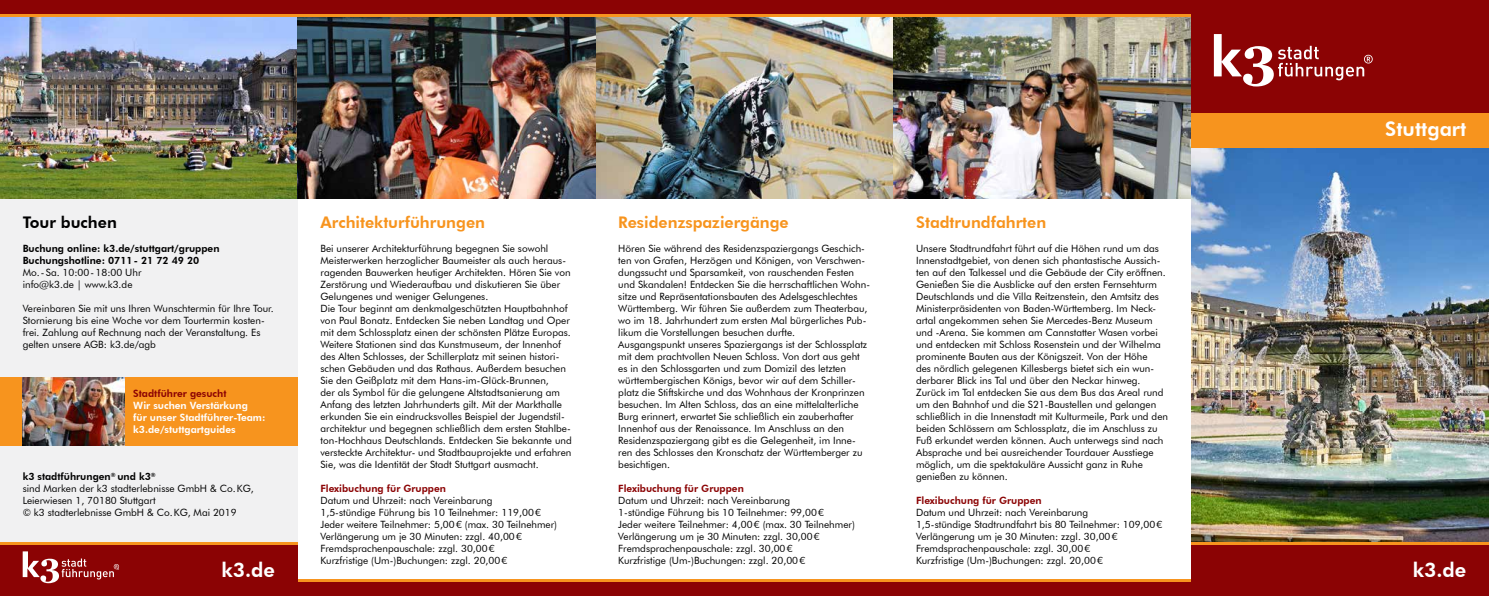
<style>
.page{position:relative;width:1489px;height:596px;background:#fff}
.page>*{position:absolute;margin:0;border:0;box-sizing:border-box;transform-origin:0 0}
.t1{font:800 20px "Futura BT";color:#fff}
.t2{font:800 16px "Futura BT";color:#f7941e}
.t3{font:800 16px "Futura BT";color:#000}
.t4{font:10px/12px "Futura BT";color:#000}
.t5{font:800 10px "Futura BT";color:#8b0304}
.t6{font:800 10px/12px "Futura BT";color:#fff}
.t7{font:800 10px/12px "Futura BT";color:#000}
.s1{font-weight:800}
</style>
<div class="page">
<div style="left:0;top:0;width:1488px;height:595px;background:#8b0304"></div>
<div style="left:0;top:17px;width:1191px;height:561px;background:#fff"></div>
<hr style="left:0;top:578px;width:1488px;height:3px;background:#f7941e">
<hr style="left:0;top:14px;width:1488px;height:3px;background:#f7941e">
<div style="left:0;top:198px;width:298px;height:380px;background:#f1f1f2"></div>
<div style="left:0;top:377px;width:298px;height:68px;background:#f7941e"></div>
<img style="left:23px;top:377px;width:102px;height:68px">
<div style="left:0;top:544px;width:298px;height:51px;background:#8b0304"></div>
<svg style="left:23px;top:551px;width:96px;height:32px"></svg>
<hr style="left:0;top:541px;width:298px;height:3px;background:#f7941e">
<img style="left:0;top:17px;width:1191px;height:181px">
<div style="left:1191px;top:0;width:297px;height:595px;background:#8b0304"></div>
<img style="left:1191px;top:147px;width:297px;height:394px">
<hr style="left:1191px;top:541px;width:297px;height:3px;background:#f7941e">
<div style="left:1191px;top:113px;width:297px;height:34px;background:#f7941e"></div>
<svg style="left:1213px;top:34px;width:159px;height:52px"></svg>
<h2 class="t3" style="left:23px;top:212px;width:96px">Tour buchen</h2>
<p class="t7" style="left:23px;top:242px;width:198px">Buchung online: k3.de/stuttgart/gruppen<br>Buchungshotline: 0711- 21 72 49 20</p>
<p class="t4" style="left:23px;top:266px;width:120px">Mo.-Sa. 10:00-18:00 Uhr info@k3.de | www.k3.de</p>
<p class="t4" style="left:23px;top:302px;width:252px">Vereinbaren Sie mit uns Ihren Wunschtermin für Ihre Tour.<br>Stornierung bis eine Woche vor dem Tourtermin kosten&shy;frei. Zahlung auf Rechnung nach der Veranstaltung. Es gelten unsere AGB: k3.de/agb</p>
<p class="t5" style="left:133px;top:387px;width:95px">Stadtführer gesucht</p>
<p class="t6" style="left:133px;top:399px;width:134px">Wir suchen Verstärkung<br>für unser Stadtführer-Team: k3.de/stuttgartguides</p>
<p class="t4" style="left:23px;top:470px;width:232px"><span class="s1">k3 stadtführungen</span><sup>®</sup> <span class="s1">und k3</span><sup>®<br></sup>sind Marken der k3 stadterlebnisse GmbH &amp; Co.KG, Leierwiesen 1, 70180 Stuttgart<br>© k3 stadterlebnisse GmbH &amp; Co.KG, Mai 2019</p>
<h1 class="t1" style="left:221px;top:557px;width:55px">k3.de</h1>
<h2 class="t2" style="left:320px;top:212px;width:166px">Architekturführungen</h2>
<p class="t4" style="left:320px;top:242px;width:253px">Bei unserer Architekturführung begegnen Sie sowohl Meisterwerken herzoglicher Baumeister als auch heraus&shy;ragenden Bauwerken heutiger Architekten. Hören Sie von Zerstörung und Wiederaufbau und diskutieren Sie über Gelungenes und weniger Gelungenes.<br>Die Tour beginnt am denkmalgeschützten Hauptbahnhof von Paul Bonatz. Entdecken Sie neben Landtag und Oper mit dem Schlossplatz einen der schönsten Plätze Europas.<br>Weitere Stationen sind das Kunstmuseum, der Innenhof des Alten Schlosses, der Schillerplatz mit seinen histori&shy;schen Gebäuden und das Rathaus. Außerdem besuchen Sie den Geißplatz mit dem Hans-im-Glück-Brunnen,<br>der als Symbol für die gelungene Altstadtsanierung am Anfang des letzten Jahrhunderts gilt. Mit der Markthalle erkunden Sie ein eindrucksvolles Beispiel der Jugendstil&shy;architektur und begegnen schließlich dem ersten Stahlbe&shy;ton-Hochhaus Deutschlands. Entdecken Sie bekannte und versteckte Architektur- und Stadtbauprojekte und erfahren Sie, was die Identität der Stadt Stuttgart ausmacht.</p>
<p class="t5" style="left:320px;top:482px;width:127px">Flexibuchung für Gruppen</p>
<p class="t4" style="left:320px;top:494px;width:238px">Datum und Uhrzeit: nach Vereinbarung<br>1,5-stündige Führung bis 10 Teilnehmer: 119,00€ Jeder weitere Teilnehmer: 5,00€ (max. 30 Teilnehmer)<br>Verlängerung um je 30 Minuten: zzgl. 40,00€ Fremdsprachenpauschale: zzgl. 30,00€<br>Kurzfristige (Um-)Buchungen: zzgl. 20,00€</p>
<h2 class="t2" style="left:618px;top:212px;width:172px">Residenzspaziergänge</h2>
<p class="t4" style="left:618px;top:242px;width:253px">Hören Sie während des Residenzspaziergangs Geschich&shy;ten von Grafen, Herzögen und Königen, von Verschwen&shy;dungssucht und Sparsamkeit, von rauschenden Festen und Skandalen! Entdecken Sie die herrschaftlichen Wohn&shy;sitze und Repräsentationsbauten des Adelsgeschlechtes Württemberg. Wir führen Sie außerdem zum Theaterbau, wo im 18. Jahrhundert zum ersten Mal bürgerliches Pub&shy;likum die Vorstellungen besuchen durfte.<br>Ausgangspunkt unseres Spaziergangs ist der Schlossplatz mit dem prachtvollen Neuen Schloss. Von dort aus geht es in den Schlossgarten und zum Domizil des letzten württembergischen Königs, bevor wir auf dem Schiller&shy;platz die Stiftskirche und das Wohnhaus der Kronprinzen besuchen. Im Alten Schloss, das an eine mittelalterliche Burg erinnert, erwartet Sie schließlich ein zauberhafter Innenhof aus der Renaissance. Im Anschluss an den Residenzspaziergang gibt es die Gelegenheit, im Inne&shy;ren des Schlosses den Kronschatz der Württemberger zu besichtigen.</p>
<p class="t5" style="left:618px;top:482px;width:127px">Flexibuchung für Gruppen</p>
<p class="t4" style="left:618px;top:494px;width:238px">Datum und Uhrzeit: nach Vereinbarung<br>1-stündige Führung bis 10 Teilnehmer: 99,00€<br>Jeder weitere Teilnehmer: 4,00€ (max. 30 Teilnehmer)<br>Verlängerung um je 30 Minuten: zzgl. 30,00€ Fremdsprachenpauschale: zzgl. 30,00€<br>Kurzfristige (Um-)Buchungen: zzgl. 20,00€</p>
<h2 class="t2" style="left:916px;top:212px;width:132px">Stadtrundfahrten</h2>
<p class="t4" style="left:916px;top:242px;width:253px">Unsere Stadtrundfahrt führt auf die Höhen rund um das Innenstadtgebiet, von denen sich phantastische Aussich&shy;ten auf den Talkessel und die Gebäude der City eröffnen.<br>Genießen Sie die Ausblicke auf den ersten Fernsehturm Deutschlands und die Villa Reitzenstein, den Amtsitz des Ministerpräsidenten von Baden-Württemberg. Im Neck&shy;artal angekommen sehen Sie Mercedes-Benz Museum und -Arena. Sie kommen am Cannstatter Wasen vorbei und entdecken mit Schloss Rosenstein und der Wilhelma prominente Bauten aus der Königszeit. Von der Höhe<br>des nördlich gelegenen Killesbergs bietet sich ein wun&shy;derbarer Blick ins Tal und über den Neckar hinweg.<br>Zurück im Tal entdecken Sie aus dem Bus das Areal rund um den Bahnhof und die S21-Baustellen und gelangen schließlich in die Innenstadt mit Kulturmeile, Park und den beiden Schlössern am Schlossplatz, die im Anschluss zu Fuß erkundet werden können. Auch unterwegs sind nach Absprache und bei ausreichender Tourdauer Ausstiege möglich, um die spektakuläre Aussicht ganz in Ruhe genießen zu können.</p>
<p class="t5" style="left:916px;top:494px;width:127px">Flexibuchung für Gruppen</p>
<p class="t4" style="left:916px;top:506px;width:248px">Datum und Uhrzeit: nach Vereinbarung<br>1,5-stündige Stadtrundfahrt bis 80 Teilnehmer: 109,00€ Verlängerung um je 30 Minuten: zzgl. 30,00€ Fremdsprachenpauschale: zzgl. 30,00€<br>Kurzfristige (Um-)Buchungen: zzgl. 20,00€</p>
<h1 class="t1" style="left:1385px;top:116px;width:82px">Stuttgart</h1>
<h1 class="t1" style="left:1412px;top:557px;width:55px">k3.de</h1>
</div>
